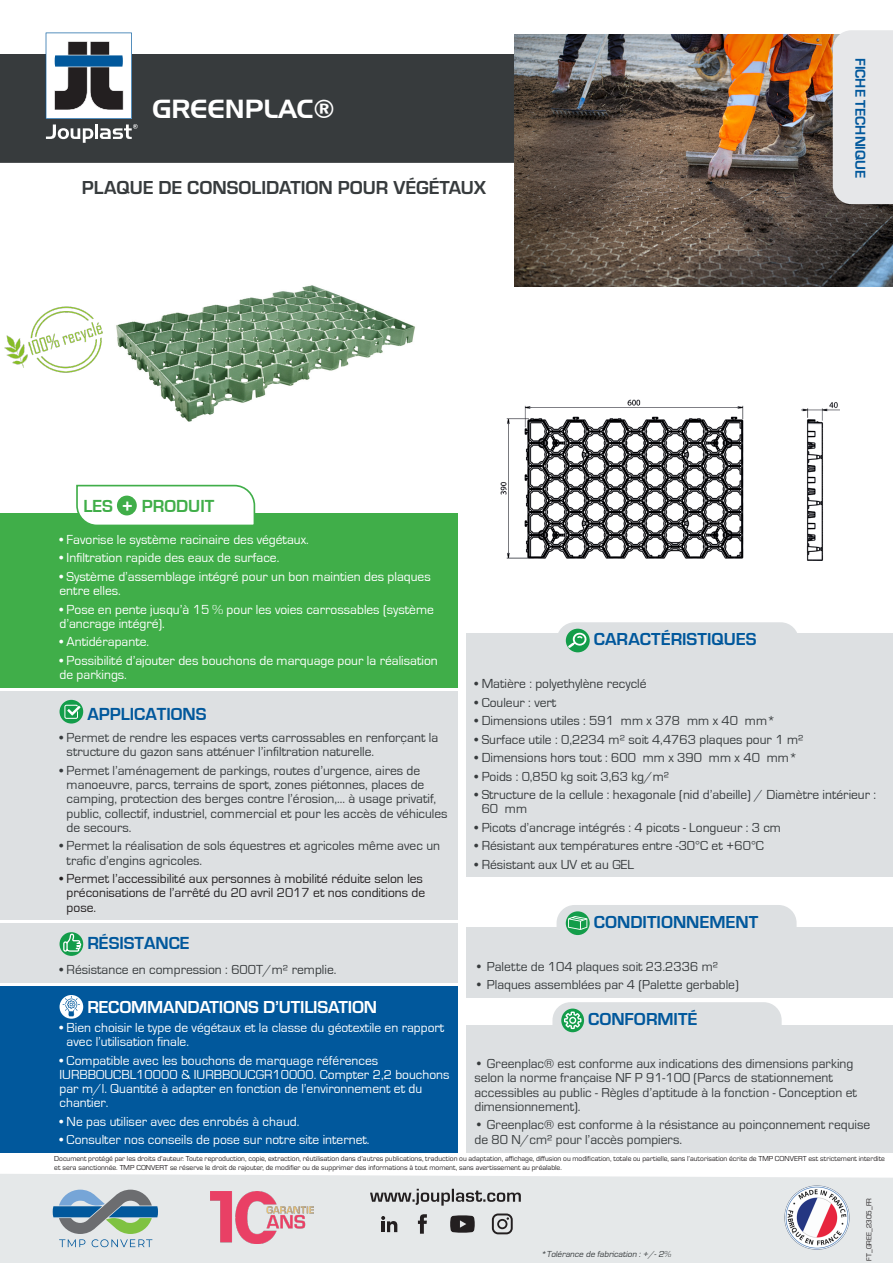
<style>
.page{position:relative;width:893px;height:1263px;background:#fff}
.page>*{position:absolute;margin:0;border:0;box-sizing:border-box;transform-origin:0 0}
.Nom_générique{font:25.5px "Handel Gothic BT";color:#fff}
.Désignation{font:700 19.5px "Eurostile";color:#373b3d}
.t1{font:700 18px "Eurostile";color:#01589c}
.Specifique{font:700 18px "Eurostile";letter-spacing:-.01em;color:#fff}
.t2{font:700 18px "Eurostile";color:#01589c}
.t3{font:700 18px "Eurostile";color:#40ae49}
.t4{font:700 14.7px "Eurostile";color:#01589c}
.Specifique-2{font:13.5px/14.2px "Eurostile";color:#373b3d}
.Specifique-3{font:13.5px/14.2px "Eurostile";color:#fff}
.t5{font:13.5px/14.2px "Eurostile";color:#373b3d}
.t6{font:13.5px/14.2px "Eurostile";color:#231f20}
.Specifique-4{font:italic 9px "Eurostile";color:#373b3d}
.t7{font:7.5px/9px "Eurostile";color:#231f20}
.s1{color:#fff}
</style>
<div class="page">
<div style="left:0;top:1174px;width:893px;height:89px;background:#e5e8e9"></div>
<div style="left:0;top:54px;width:514px;height:109px;background:#373b3d"></div>
<svg style="left:53px;top:1189px;width:105px;height:58px;background:#96afb7"></svg>
<img style="left:784px;top:1184px;width:66px;height:66px">
<img style="left:210px;top:1192px;width:103px;height:51px">
<svg style="left:370px;top:1189px;width:151px;height:16px;background:#aaabac"></svg>
<svg style="left:450px;top:1215px;width:25px;height:18px"></svg>
<svg style="left:381px;top:1216px;width:16px;height:16px"></svg>
<svg style="left:418px;top:1214px;width:9px;height:20px"></svg>
<svg style="left:492px;top:1213px;width:21px;height:21px"></svg>
<div style="left:466px;top:928px;width:427px;height:70px;background:#dde0e2"></div>
<div style="left:557px;top:905px;width:240px;height:41px;background:#dde0e2;border-radius:18px"></div>
<svg style="left:566px;top:911px;width:24px;height:24px"></svg>
<svg style="left:568px;top:916px;width:19px;height:14px"></svg>
<div style="left:466px;top:633px;width:427px;height:244px;background:#dde0e2"></div>
<div style="left:557px;top:622px;width:242px;height:42px;background:#dde0e2;border-radius:18px"></div>
<div style="left:566px;top:629px;width:24px;height:23px;background:#139d4a;border-radius:50%"></div>
<svg style="left:568px;top:633px;width:19px;height:15px"></svg>
<img style="left:514px;top:35px;width:379px;height:252px">
<div style="left:830px;top:29px;width:63px;height:184px;background:#231f20;opacity:.15"></div>
<div style="left:833px;top:30px;width:60px;height:174px;background:#e6e7e9"></div>
<img style="left:500px;top:399px;width:339px;height:161px">
<svg style="left:46px;top:33px;width:92px;height:110px"></svg>
<div style="left:0;top:514px;width:458px;height:174px;background:#40ae49"></div>
<div style="left:0;top:691px;width:458px;height:229px;background:#dde0e2"></div>
<div style="left:60px;top:700px;width:23px;height:23px;background:#139d4a;border-radius:50%"></div>
<svg style="left:64px;top:705px;width:16px;height:14px"></svg>
<div style="left:0;top:924px;width:458px;height:59px;background:#dde0e2"></div>
<div style="left:60px;top:932px;width:23px;height:24px;background:#139d4a;border-radius:50%"></div>
<svg style="left:63px;top:932px;width:19px;height:20px"></svg>
<div style="left:0;top:986px;width:458px;height:167px;background:#01589c"></div>
<svg style="left:60px;top:995px;width:23px;height:24px"></svg>
<svg style="left:63px;top:996px;width:17px;height:20px"></svg>
<img style="left:4px;top:306px;width:99px;height:67px">
<img style="left:116px;top:285px;width:299px;height:137px">
<svg style="left:75px;top:484px;width:181px;height:41px"></svg>
<div style="left:117px;top:496px;width:20px;height:19px;background:#40ae49;border-radius:50%"></div>
<div style="left:466px;top:1025px;width:427px;height:127px;background:#dde0e2"></div>
<div style="left:552px;top:1002px;width:230px;height:42px;background:#dde0e2;border-radius:18px"></div>
<svg style="left:561px;top:1008px;width:23px;height:24px"></svg>
<svg style="left:564px;top:1011px;width:17px;height:18px"></svg>
<p class="Nom_générique" style="left:152px;top:94px;width:184px">GREENPLAC®</p>
<p class="Désignation" style="left:82px;top:173px;width:406px">PLAQUE DE CONSOLIDATION POUR VÉGÉTAUX</p>
<p class="t3" style="left:83px;top:496px;width:132px">LES <span class="s1">+</span> PRODUIT</p>
<p class="t4" style="left:871px;top:58px;width:122px;rotate:90deg">FICHE TECHNIQUE</p>
<p class="Specifique-3" style="left:60px;top:533px;width:251px">• Favorise le système racinaire des végétaux.</p>
<p class="Specifique-3" style="left:60px;top:551px;width:221px">• Infiltration rapide des eaux de surface.</p>
<p class="Specifique-3" style="left:60px;top:570px;width:373px">• Système d’assemblage intégré pour un bon maintien des plaques entre elles.</p>
<p class="Specifique-3" style="left:60px;top:602px;width:376px">• Pose en pente jusqu’à 15 % pour les voies carrossables (système d’ancrage intégré).</p>
<p class="Specifique-3" style="left:60px;top:635px;width:91px">• Antidérapante.</p>
<p class="Specifique-3" style="left:60px;top:654px;width:380px">• Possibilité d’ajouter des bouchons de marquage pour la réalisation de parkings.</p>
<p class="t2" style="left:87px;top:704px;width:121px">APPLICATIONS</p>
<p class="Specifique-2" style="left:67px;top:731px;width:373px;text-indent:-7px">• Permet de rendre les espaces verts carrossables en renforçant la structure du gazon sans atténuer l’infiltration naturelle.</p>
<p class="Specifique-2" style="left:67px;top:763px;width:382px;text-indent:-7px">• Permet l’aménagement de parkings, routes d’urgence, aires de manoeuvre, parcs, terrains de sport, zones piétonnes, places de camping, protection des berges contre l’érosion,... à usage privatif, public, collectif, industriel, commercial et pour les accès de véhicules de secours.</p>
<p class="Specifique-2" style="left:67px;top:839px;width:375px;text-indent:-7px">• Permet la réalisation de sols équestres et agricoles même avec un trafic d’engins agricoles.</p>
<p class="t6" style="left:67px;top:872px;width:360px;text-indent:-7px">• Permet l’accessibilité aux personnes à mobilité réduite selon les préconisations de l’arrêté du 20 avril 2017 et nos conditions de pose.</p>
<p class="t2" style="left:87px;top:933px;width:104px">RÉSISTANCE</p>
<p class="Specifique-2" style="left:60px;top:963px;width:278px">• Résistance en compression : 600T/m² remplie.</p>
<p class="Specifique" style="left:87px;top:994px;width:291px">RECOMMANDATIONS D’UTILISATION</p>
<p class="Specifique-3" style="left:67px;top:1020px;width:379px;text-indent:-7px">• Bien choisir le type de végétaux et la classe du géotextile en rapport avec l’utilisation finale.</p>
<p class="Specifique-3" style="left:60px;top:1053px;width:392px">• Compatible avec les bouchons de marquage références IURBBOUCBL10000 &amp; IURBBOUCGR10000. Compter 2,2 bouchons par m/l. Quantité à adapter en fonction de l’environnement et du chantier.</p>
<p class="Specifique-3" style="left:60px;top:1114px;width:241px">• Ne pas utiliser avec des enrobés à chaud.</p>
<p class="Specifique-3" style="left:60px;top:1133px;width:311px">• Consulter nos conseils de pose sur notre site internet.</p>
<p class="t1" style="left:594px;top:626px;width:164px">CARACTÉRISTIQUES</p>
<p class="Specifique-2" style="left:475px;top:677px;width:173px">• Matière : polyethylène recyclé</p>
<p class="Specifique-2" style="left:475px;top:695px;width:83px">• Couleur : vert</p>
<p class="Specifique-2" style="left:475px;top:714px;width:302px">• Dimensions utiles : 591 mm x 378 mm x 40 mm*</p>
<p class="Specifique-2" style="left:475px;top:732px;width:331px">• Surface utile : 0,2234 m² soit 4,4763 plaques pour 1 m²</p>
<p class="Specifique-2" style="left:475px;top:751px;width:324px">• Dimensions hors tout : 600 mm x 390 mm x 40 mm*</p>
<p class="Specifique-2" style="left:475px;top:769px;width:196px">• Poids : 0,850 kg soit 3,63 kg/m²</p>
<p class="Specifique-2" style="left:482px;top:788px;width:396px;text-indent:-7px">• Structure de la cellule : hexagonale (nid d’abeille) / Diamètre intérieur :<br>60 mm</p>
<p class="Specifique-2" style="left:475px;top:820px;width:308px">• Picots d’ancrage intégrés : 4 picots - Longueur : 3 cm</p>
<p class="Specifique-2" style="left:475px;top:839px;width:291px">• Résistant aux températures entre -30°C et +60°C</p>
<p class="Specifique-2" style="left:475px;top:857px;width:161px">• Résistant aux UV et au GEL</p>
<p class="t1" style="left:594px;top:909px;width:166px">CONDITIONNEMENT</p>
<p class="t5" style="left:475px;top:959px;width:245px">• Palette de 104 plaques soit 23.2336 m²</p>
<p class="t5" style="left:475px;top:977px;width:266px">• Plaques assemblées par 4 (Palette gerbable)</p>
<p class="t1" style="left:588px;top:1006px;width:111px">CONFORMITÉ</p>
<p class="t5" style="left:475px;top:1056px;width:384px">• Greenplac® est conforme aux indications des dimensions parking selon la norme française NF P 91-100 (Parcs de stationnement accessibles au public - Règles d’aptitude à la fonction - Conception et dimensionnement).</p>
<p class="t5" style="left:475px;top:1117px;width:397px">• Greenplac® est conforme à la résistance au poinçonnement requise de 80 N/cm² pour l’accès pompiers.</p>
<p class="t7" style="left:54px;top:1154px;width:832px">Document protégé par les droits d’auteur. Toute reproduction, copie, extraction, réutilisation dans d’autres publications, traduction ou adaptation, affichage, diffusion ou modification, totale ou partielle, sans l’autorisation écrite de TMP CONVERT est strictement interdite et sera sanctionnée. TMP CONVERT se réserve le droit de rajouter, de modifier ou de supprimer des informations à tout moment, sans avertissement au préalable.</p>
<p class="Specifique-4" style="left:541px;top:1249px;width:133px">*Tolérance de fabrication :+/-2%</p>
<p class="t7" style="left:864px;top:1261px;width:65px;rotate:-90deg">FT_GREE_2305_FR</p>
</div>
